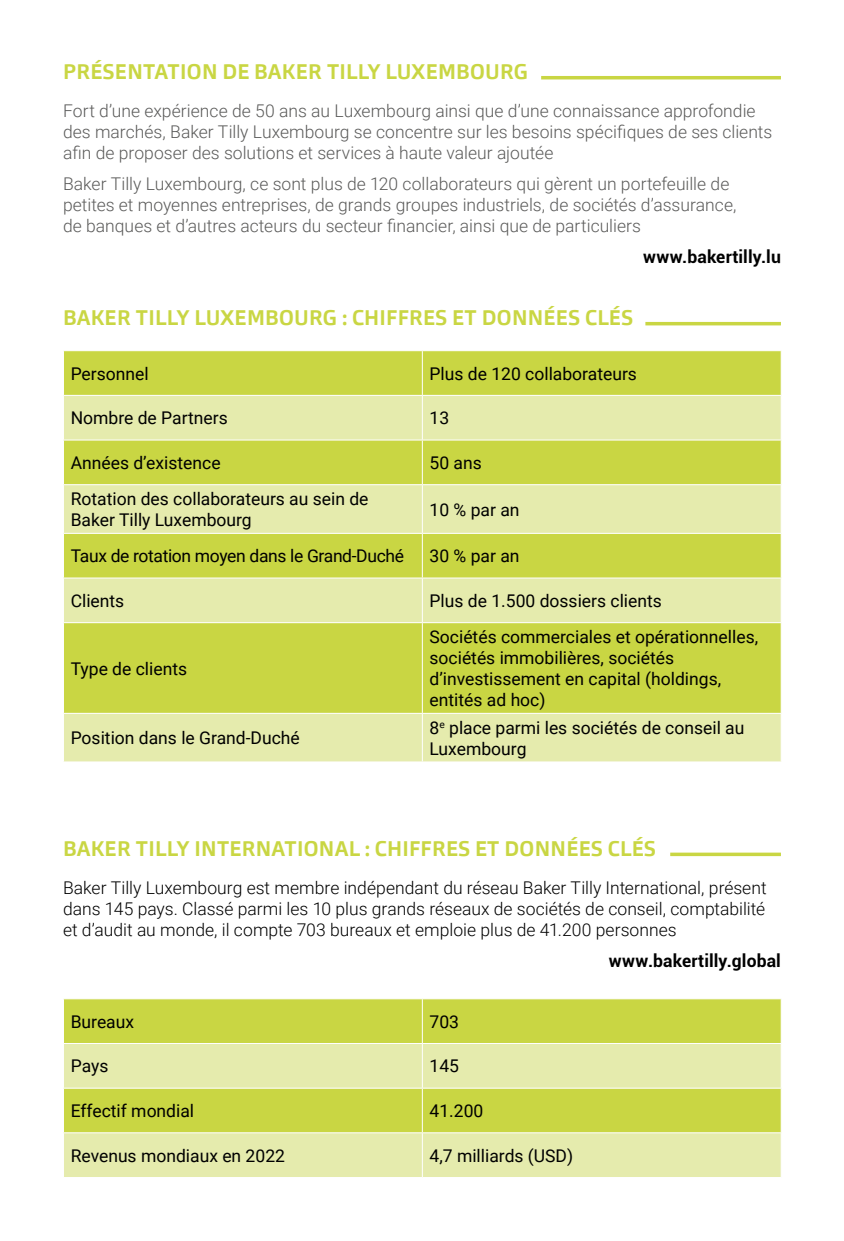
<style>
.page{position:relative;width:844px;height:1241px;background:#fff}
.page>*{position:absolute;margin:0;border:0;box-sizing:border-box;transform-origin:0 0}
.t1{font:700 21px "Carnac";letter-spacing:.01em;color:#c9d643}
.t2{font:17.5px/21px "Roboto";color:#000}
.t3{font:300 17.5px/21px "Roboto";color:#5b5b5a}
.t4{font:300 17.5px/21px "Roboto";color:#000;text-align:justify}
.t5{font:700 17.5px "Roboto";letter-spacing:.01em;color:#000}
.t6{font:17.5px "Roboto";letter-spacing:-.02em;color:#000}
</style>
<div class="page">
<hr style="left:541px;top:76px;width:239px;height:3px;background:#c9d643">
<hr style="left:645px;top:322px;width:135px;height:3px;background:#c9d643">
<div style="left:64px;top:351px;width:716px;height:44px;background:#c9d643"></div>
<svg style="left:64px;top:396px;width:716px;height:365px;background:#d7e079"></svg>
<hr style="left:422px;top:351px;width:1px;height:44px;background:#fff">
<hr style="left:422px;top:396px;width:1px;height:43px;background:#fff">
<hr style="left:63px;top:439px;width:359px;height:1px;background:#fff">
<hr style="left:422px;top:439px;width:359px;height:1px;background:#fff">
<hr style="left:422px;top:440px;width:1px;height:44px;background:#fff">
<hr style="left:63px;top:484px;width:359px;height:1px;background:#fff">
<hr style="left:422px;top:484px;width:359px;height:1px;background:#fff">
<hr style="left:422px;top:485px;width:1px;height:48px;background:#fff">
<hr style="left:63px;top:533px;width:359px;height:1px;background:#fff">
<hr style="left:422px;top:533px;width:359px;height:1px;background:#fff">
<hr style="left:422px;top:533px;width:1px;height:44px;background:#fff">
<hr style="left:63px;top:577px;width:359px;height:1px;background:#fff">
<hr style="left:422px;top:577px;width:359px;height:1px;background:#fff">
<hr style="left:422px;top:578px;width:1px;height:44px;background:#fff">
<hr style="left:63px;top:622px;width:359px;height:1px;background:#fff">
<hr style="left:422px;top:622px;width:359px;height:1px;background:#fff">
<hr style="left:422px;top:623px;width:1px;height:89px;background:#fff">
<hr style="left:63px;top:712px;width:359px;height:1px;background:#fff">
<hr style="left:422px;top:712px;width:359px;height:1px;background:#fff">
<hr style="left:422px;top:713px;width:1px;height:48px;background:#fff">
<svg style="left:670px;top:852px;width:110px;height:4px"></svg>
<div style="left:64px;top:999px;width:716px;height:43px;background:#c9d643"></div>
<svg style="left:64px;top:1044px;width:716px;height:132px;background:#dbe48a"></svg>
<hr style="left:422px;top:999px;width:1px;height:43px;background:#fff">
<hr style="left:422px;top:1043px;width:1px;height:44px;background:#fff">
<hr style="left:63px;top:1087px;width:359px;height:1px;background:#fff">
<hr style="left:422px;top:1087px;width:359px;height:1px;background:#fff">
<hr style="left:422px;top:1088px;width:1px;height:44px;background:#fff">
<hr style="left:63px;top:1132px;width:359px;height:1px;background:#fff">
<hr style="left:422px;top:1132px;width:359px;height:1px;background:#fff">
<hr style="left:422px;top:1133px;width:1px;height:43px;background:#fff">
<p class="t1" style="left:63px;top:58px;width:466px">PRÉSENTATION DE BAKER TILLY LUXEMBOURG</p>
<p class="t3" style="left:63px;top:100px;width:710px">Fort d’une expérience de 50 ans au Luxembourg ainsi que d’une connaissance approfondie des marchés, Baker Tilly Luxembourg se concentre sur les besoins spécifiques de ses clients afin de proposer des solutions et services à haute valeur ajoutée</p>
<p class="t3" style="left:63px;top:173px;width:675px">Baker Tilly Luxembourg, ce sont plus de 120 collaborateurs qui gèrent un portefeuille de petites et moyennes entreprises, de grands groupes industriels, de sociétés d’assurance, de banques et d’autres acteurs du secteur financier, ainsi que de particuliers</p>
<p class="t5" style="left:643px;top:245px;width:139px">www.bakertilly.lu</p>
<p class="t1" style="left:63px;top:304px;width:571px">BAKER TILLY LUXEMBOURG : CHIFFRES ET DONNÉES CLÉS</p>
<p class="t2" style="left:71px;top:362px;width:79px">Personnel</p>
<p class="t2" style="left:429px;top:362px;width:209px">Plus de 120 collaborateurs</p>
<p class="t2" style="left:71px;top:407px;width:158px">Nombre de Partners</p>
<p class="t2" style="left:429px;top:407px;width:21px">13</p>
<p class="t2" style="left:71px;top:451px;width:151px">Années d’existence</p>
<p class="t2" style="left:429px;top:451px;width:54px">50 ans</p>
<p class="t2" style="left:71px;top:487px;width:299px">Rotation des collaborateurs au sein de<br>Baker Tilly Luxembourg</p>
<p class="t2" style="left:429px;top:498px;width:91px">10 % par an</p>
<p class="t6" style="left:71px;top:543px;width:335px">Taux de rotation moyen dans le Grand-Duché</p>
<p class="t2" style="left:429px;top:544px;width:91px">30 % par an</p>
<p class="t2" style="left:71px;top:589px;width:55px">Clients</p>
<p class="t2" style="left:429px;top:589px;width:234px">Plus de 1.500 dossiers clients</p>
<p class="t2" style="left:71px;top:657px;width:118px">Type de clients</p>
<p class="t2" style="left:429px;top:625px;width:330px">Sociétés commerciales et opérationnelles, sociétés immobilières, sociétés d’investissement en capital (holdings, entités ad hoc)</p>
<p class="t2" style="left:71px;top:726px;width:230px">Position dans le Grand-Duché</p>
<p class="t2" style="left:429px;top:716px;width:316px">8<sup>e</sup> place parmi les sociétés de conseil au<br>Luxembourg</p>
<p class="t1" style="left:63px;top:834px;width:594px">BAKER TILLY INTERNATIONAL : CHIFFRES ET DONNÉES CLÉS</p>
<p class="t4" style="left:63px;top:876px;width:705px">Baker Tilly Luxembourg est membre indépendant du réseau Baker Tilly International, présent dans 145 pays. Classé parmi les 10 plus grands réseaux de sociétés de conseil, comptabilité et d’audit au monde, il compte 703 bureaux et emploie plus de 41.200 personnes</p>
<p class="t5" style="left:608px;top:948px;width:173px">www.bakertilly.global</p>
<p class="t2" style="left:71px;top:1010px;width:65px">Bureaux</p>
<p class="t2" style="left:429px;top:1010px;width:31px">703</p>
<p class="t2" style="left:71px;top:1054px;width:39px">Pays</p>
<p class="t2" style="left:429px;top:1054px;width:31px">145</p>
<p class="t2" style="left:71px;top:1099px;width:125px">Effectif mondial</p>
<p class="t2" style="left:429px;top:1099px;width:55px">41.200</p>
<p class="t2" style="left:71px;top:1144px;width:216px">Revenus mondiaux en 2022</p>
<p class="t2" style="left:429px;top:1144px;width:145px">4,7 milliards (USD)</p>
</div>
